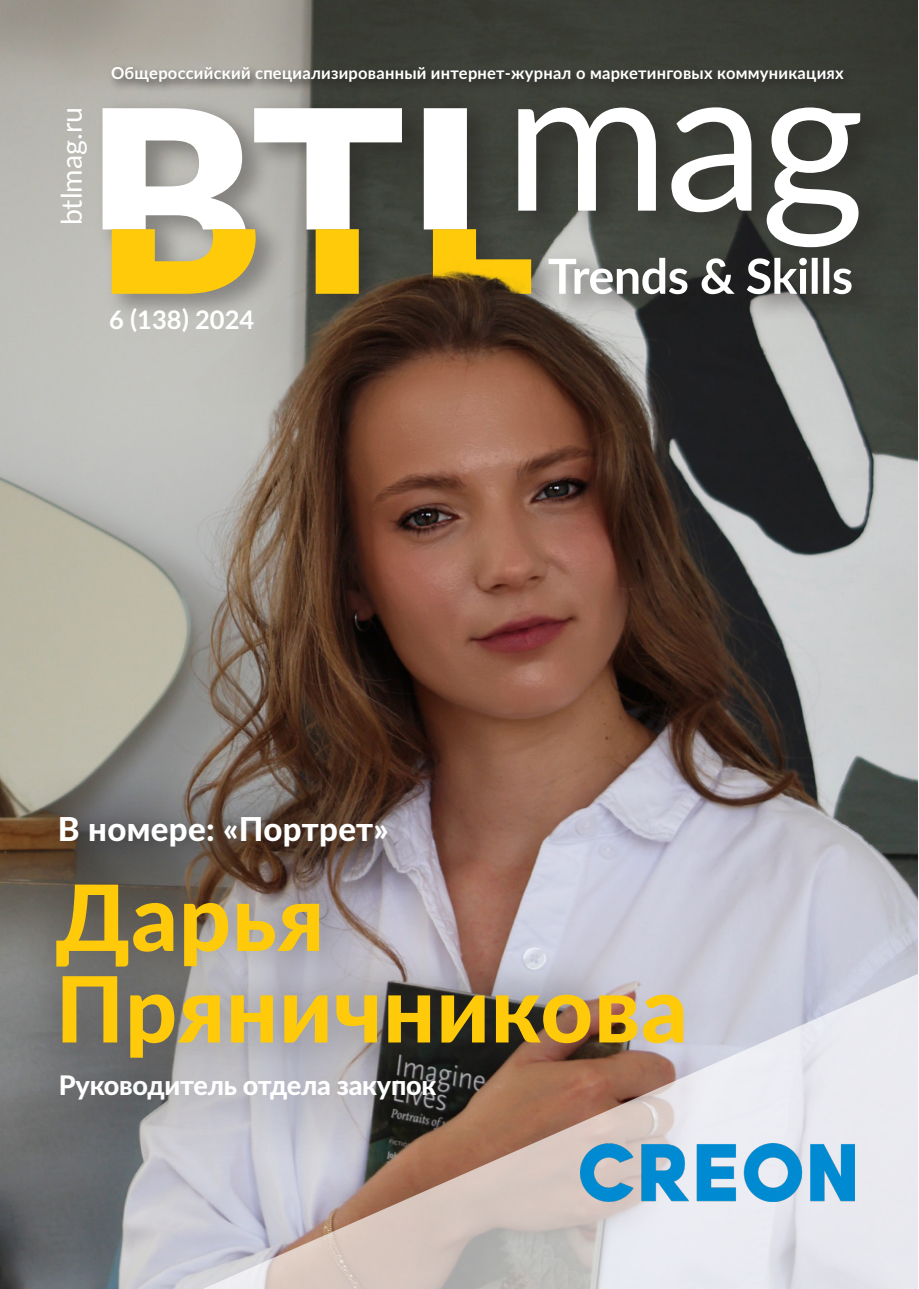
<style>
.page{position:relative;width:919px;height:1289px;background:#fff}
.page>*{position:absolute;margin:0;border:0;box-sizing:border-box;transform-origin:0 0}
.t1{font:800 91.35px/91.5px "Lato";letter-spacing:.01em;color:#feca0a}
.t2{font:800 33px "Lato";letter-spacing:.01em;color:#fff}
.t3{font:28.5px "Lato";color:#fff}
.t4{font:800 27px "Lato";letter-spacing:-.01em;color:#fff}
.t5{font:700 25.5px "Lato";color:#fff}
.t6{font:700 16.5px "Lato";letter-spacing:.015em;color:#fff}
</style>
<div class="page">
<img style="left:0;top:1px;width:917px;height:1287px">
<div style="left:9px;top:762px;width:443px;height:146px;background:#231f20;opacity:.74"></div>
<div style="left:10px;top:1021px;width:490px;height:140px;background:#231f20;opacity:.62"></div>
<svg style="left:141px;top:965px;width:777px;height:323px;background:#cdc6c8"></svg>
<img style="left:580px;top:1143px;width:274px;height:58px">
<div style="left:17px;top:839px;width:609px;height:263px;background:#48443f;opacity:.27"></div>
<p class="t3" style="left:51px;top:225px;width:120px;rotate:-90deg">btlmag.ru</p>
<p class="t6" style="left:111px;top:61px;width:734px">Общероссийский специализированный интернет-журнал о маркетинговых коммуникациях</p>
<p class="t5" style="left:109px;top:300px;width:147px">6 (138) 2024</p>
<p class="t2" style="left:58px;top:804px;width:333px">В номере: «Портрет»</p>
<p class="t1" style="left:56px;top:867px;width:633px">Дарья<br>Пряничникова</p>
<p class="t4" style="left:59px;top:1064px;width:379px">Руководитель отдела закупок</p>
</div>
